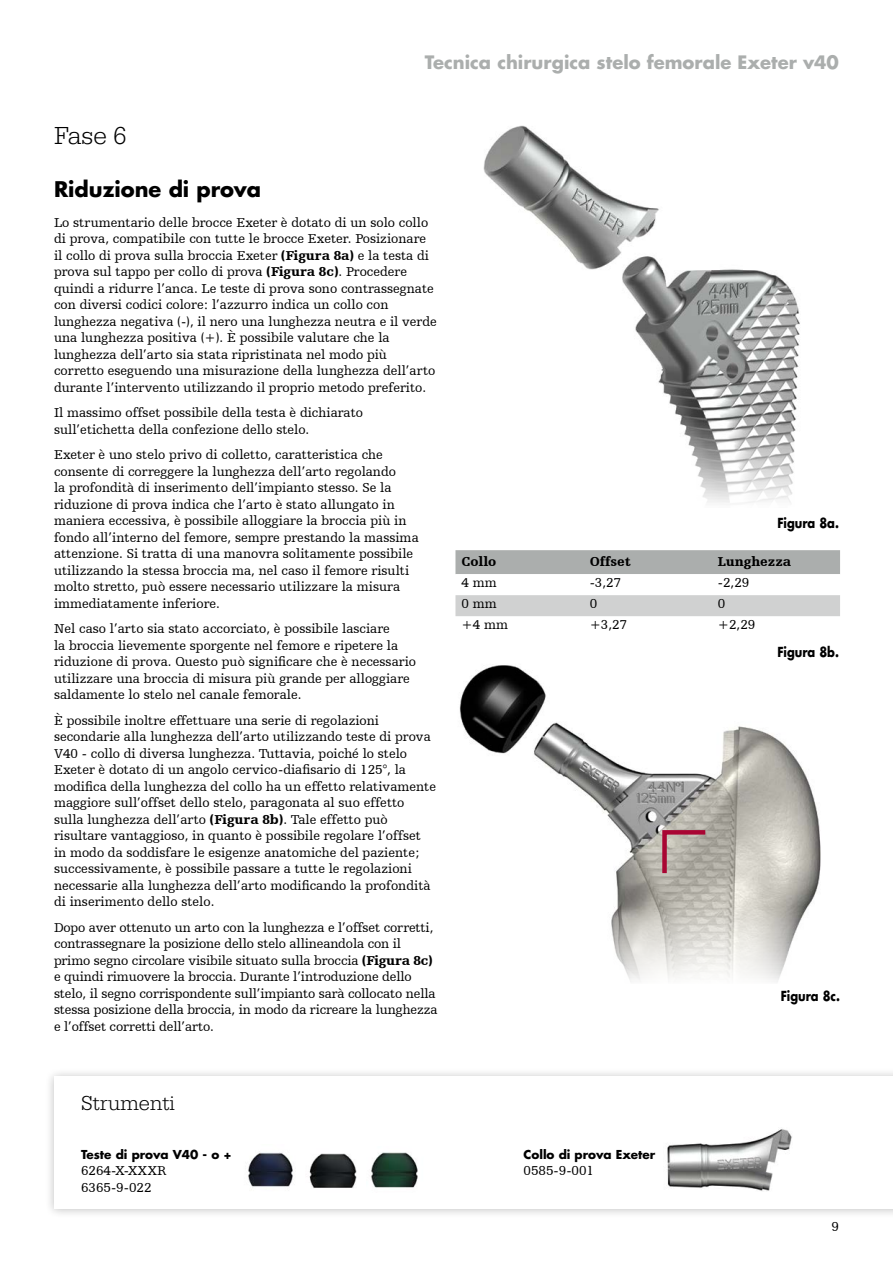
<style>
.page{position:relative;width:893px;height:1263px;background:#fff}
.page>*{position:absolute;margin:0;border:0;box-sizing:border-box;transform-origin:0 0}
.t1{font:300 25.5px "URW Egyptienne TOT";color:#000}
.t2{font:700 21px "Futura Std";color:#000}
.t3{font:300 21px "URW Egyptienne TOT";color:#000}
.t4{font:700 18px "Futura Std";color:#abaead}
.t5{font:13.5px/16.5px "Humanist Slabserif 712 BT";color:#000}
.t6{font:700 13.5px "Futura Std";color:#000;scale:.85 1}
.t7{font:900 13.5px "Humanist Slabserif 712 BT";color:#000}
.t8{font:700 12px "Futura Std";color:#000}
.s1{font-weight:900}
</style>
<div class="page">
<svg style="left:455px;top:550px;width:385px;height:66px"></svg>
<img style="left:483px;top:125px;width:317px;height:378px">
<img style="left:459px;top:665px;width:362px;height:317px">
<svg style="left:660px;top:828px;width:50px;height:50px;background:#b19796"></svg>
<div style="left:44px;top:1067px;width:849px;height:151px;background:#000;opacity:.25"></div>
<div style="left:54px;top:1077px;width:839px;height:132px;background:#fff"></div>
<img style="left:667px;top:1129px;width:125px;height:62px">
<img style="left:248px;top:1152px;width:45px;height:38px">
<img style="left:309px;top:1153px;width:48px;height:35px">
<img style="left:371px;top:1152px;width:47px;height:36px">
<h3 class="t4" style="left:425px;top:50px;width:416px">Tecnica chirurgica stelo femorale Exeter v40</h3>
<h1 class="t1" style="left:54px;top:121px;width:74px">Fase 6</h1>
<h2 class="t2" style="left:54px;top:175px;width:209px">Riduzione di prova</h2>
<p class="t5" style="left:54px;top:214px;width:384px">Lo strumentario delle brocce Exeter è dotato di un solo collo di prova, compatibile con tutte le brocce Exeter. Posizionare il collo di prova sulla broccia Exeter <span class="s1">(Figura 8a)</span> e la testa di prova sul tappo per collo di prova <span class="s1">(Figura 8c)</span>. Procedere quindi a ridurre l’anca. Le teste di prova sono contrassegnate con diversi codici colore: l’azzurro indica un collo con lunghezza negativa (-), il nero una lunghezza neutra e il verde una lunghezza positiva (+). È possibile valutare che la lunghezza dell’arto sia stata ripristinata nel modo più corretto eseguendo una misurazione della lunghezza dell’arto durante l’intervento utilizzando il proprio metodo preferito.</p>
<p class="t5" style="left:54px;top:404px;width:311px">Il massimo offset possibile della testa è dichiarato sull’etichetta della confezione dello stelo.</p>
<p class="t5" style="left:54px;top:446px;width:366px">Exeter è uno stelo privo di colletto, caratteristica che consente di correggere la lunghezza dell’arto regolando<br>la profondità di inserimento dell’impianto stesso. Se la riduzione di prova indica che l’arto è stato allungato in maniera eccessiva, è possibile alloggiare la broccia più in fondo all’interno del femore, sempre prestando la massima attenzione. Si tratta di una manovra solitamente possibile utilizzando la stessa broccia ma, nel caso il femore risulti molto stretto, può essere necessario utilizzare la misura immediatamente inferiore.</p>
<p class="t5" style="left:54px;top:620px;width:364px">Nel caso l’arto sia stato accorciato, è possibile lasciare<br>la broccia lievemente sporgente nel femore e ripetere la riduzione di prova. Questo può significare che è necessario utilizzare una broccia di misura più grande per alloggiare saldamente lo stelo nel canale femorale.</p>
<p class="t5" style="left:54px;top:712px;width:384px">È possibile inoltre effettuare una serie di regolazioni secondarie alla lunghezza dell’arto utilizzando teste di prova V40 - collo di diversa lunghezza. Tuttavia, poiché lo stelo Exeter è dotato di un angolo cervico-diafisario di 125°, la modifica della lunghezza del collo ha un effetto relativamente maggiore sull’offset dello stelo, paragonata al suo effetto sulla lunghezza dell’arto <span class="s1">(Figura 8b)</span>. Tale effetto può risultare vantaggioso, in quanto è possibile regolare l’offset in modo da soddisfare le esigenze anatomiche del paziente; successivamente, è possibile passare a tutte le regolazioni necessarie alla lunghezza dell’arto modificando la profondità di inserimento dello stelo.</p>
<p class="t5" style="left:54px;top:919px;width:385px">Dopo aver ottenuto un arto con la lunghezza e l’offset corretti, contrassegnare la posizione dello stelo allineandola con il primo segno circolare visibile situato sulla broccia <span class="s1">(Figura 8c) </span>e quindi rimuovere la broccia. Durante l’introduzione dello stelo, il segno corrispondente sull’impianto sarà collocato nella stessa posizione della broccia, in modo da ricreare la lunghezza e l’offset corretti dell’arto.</p>
<p class="t6" style="left:777px;top:513px;width:74px">Figura 8a.</p>
<p class="t7" style="left:461px;top:553px;width:36px">Collo</p>
<p class="t7" style="left:590px;top:553px;width:43px">Offset</p>
<p class="t7" style="left:718px;top:553px;width:75px">Lunghezza</p>
<p class="t5" style="left:461px;top:574px;width:37px">4 mm</p>
<p class="t5" style="left:590px;top:574px;width:33px">-3,27</p>
<p class="t5" style="left:718px;top:574px;width:33px">-2,29</p>
<p class="t5" style="left:461px;top:595px;width:37px">0 mm</p>
<p class="t5" style="left:590px;top:595px;width:9px">0</p>
<p class="t5" style="left:718px;top:595px;width:9px">0</p>
<p class="t5" style="left:461px;top:616px;width:48px">+4 mm</p>
<p class="t5" style="left:590px;top:616px;width:39px">+3,27</p>
<p class="t5" style="left:718px;top:616px;width:39px">+2,29</p>
<p class="t6" style="left:777px;top:643px;width:74px">Figura 8b.</p>
<p class="t6" style="left:781px;top:987px;width:71px">Figura 8c.</p>
<h2 class="t3" style="left:81px;top:1091px;width:95px">Strumenti</h2>
<p class="t8" style="left:81px;top:1146px;width:152px">Teste di prova V40 - o +</p>
<p class="t5" style="left:81px;top:1162px;width:87px">6264-X-XXXR<br>6365-9-022</p>
<p class="t8" style="left:524px;top:1146px;width:133px">Collo di prova Exeter</p>
<p class="t5" style="left:524px;top:1162px;width:72px">0585-9-001</p>
<p class="t5" style="left:831px;top:1218px;width:9px">9</p>
</div>
